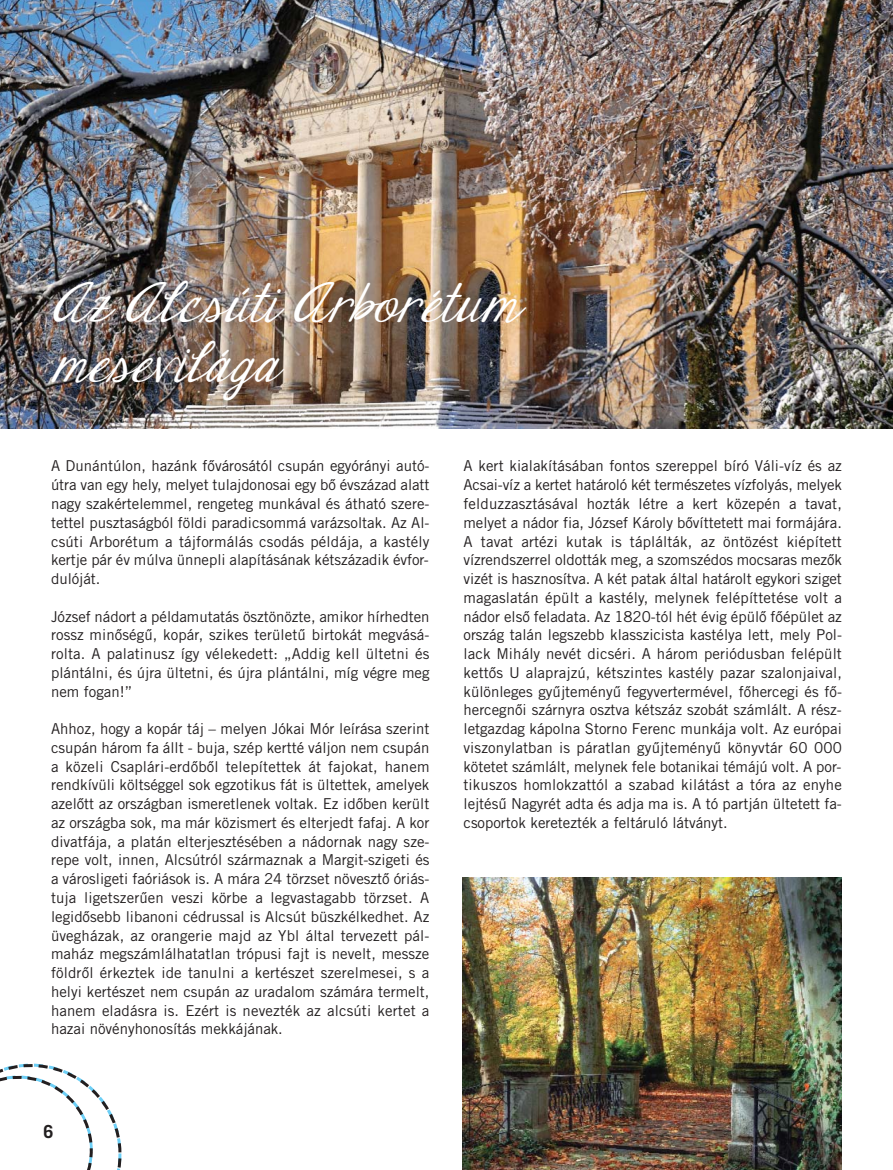
<style>
.page{position:relative;width:893px;height:1170px;background:#fff}
.page>*{position:absolute;margin:0;border:0;box-sizing:border-box;transform-origin:0 0}
.t1{font:italic 45px/60px "Janda Elegant Handwriting";letter-spacing:.025em;color:#fff}
.t2{font:700 18px "Trade Gothic M";color:#231f20}
.t3{font:15px/18.8px "Trade Gothic M";color:#231f20;text-align:justify}
</style>
<div class="page">
<svg style="left:0;top:1063px;width:122px;height:106px"></svg>
<img style="left:0;top:0;width:893px;height:428px">
<img style="left:463px;top:877px;width:379px;height:292px">
<h1 class="t1" style="left:51px;top:276px;width:469px">Az Alcsúti Arborétum mesevilága</h1>
<p class="t3" style="left:51px;top:458px;width:380px">A Dunántúlon, hazánk fővárosától csupán egyórányi autó&shy;útra van egy hely, melyet tulajdonosai egy bő évszázad alatt nagy szakértelemmel, rengeteg munkával és átható szere&shy;tettel pusztaságból földi paradicsommá varázsoltak. Az Al&shy;csúti Arborétum a tájformálás csodás példája, a kastély kertje pár év múlva ünnepli alapításának kétszázadik évfor&shy;dulóját.</p>
<p class="t3" style="left:51px;top:608px;width:380px">József nádort a példamutatás ösztönözte, amikor hírhedten rossz minőségű, kopár, szikes területű birtokát megvásá&shy;rolta. A palatinusz így vélekedett: „Addig kell ültetni és plántálni, és újra ültetni, és újra plántálni, míg végre meg nem fogan!”</p>
<p class="t3" style="left:51px;top:720px;width:380px">Ahhoz, hogy a kopár táj – melyen Jókai Mór leírása szerint csupán három fa állt - buja, szép kertté váljon nem csupán a közeli Csaplári-erdőből telepítettek át fajokat, hanem rendkívüli költséggel sok egzotikus fát is ültettek, amelyek azelőtt az országban ismeretlenek voltak. Ez időben került az országba sok, ma már közismert és elterjedt fafaj. A kor divatfája, a platán elterjesztésében a nádornak nagy sze&shy;repe volt, innen, Alcsútról származnak a Margit-szigeti és a városligeti faóriások is. A mára 24 törzset növesztő óriás&shy;tuja ligetszerűen veszi körbe a legvastagabb törzset. A legidősebb libanoni cédrussal is Alcsút büszkélkedhet. Az üvegházak, az orangerie majd az Ybl által tervezett pál&shy;maház megszámlálhatatlan trópusi fajt is nevelt, messze földről érkeztek ide tanulni a kertészet szerelmesei, s a helyi kertészet nem csupán az uradalom számára termelt, hanem eladásra is. Ezért is nevezték az alcsúti kertet a hazai növényhonosítás mekkájának.</p>
<p class="t3" style="left:463px;top:458px;width:380px">A kert kialakításában fontos szereppel bíró Váli-víz és az Acsai-víz a kertet határoló két természetes vízfolyás, melyek felduzzasztásával hozták létre a kert közepén a tavat, melyet a nádor fia, József Károly bővíttetett mai formájára.<br>A tavat artézi kutak is táplálták, az öntözést kiépített vízrendszerrel oldották meg, a szomszédos mocsaras mezők vizét is hasznosítva. A két patak által határolt egykori sziget magaslatán épült a kastély, melynek felépíttetése volt a nádor első feladata. Az 1820-tól hét évig épülő főépület az ország talán legszebb klasszicista kastélya lett, mely Pol&shy;lack Mihály nevét dicséri. A három periódusban felépült kettős U alaprajzú, kétszintes kastély pazar szalonjaival, különleges gyűjteményű fegyvertermével, főhercegi és fő&shy;hercegnői szárnyra osztva kétszáz szobát számlált. A rész&shy;letgazdag kápolna Storno Ferenc munkája volt. Az európai viszonylatban is páratlan gyűjteményű könyvtár 60 000 kötetet számlált, melynek fele botanikai témájú volt. A por&shy;tikuszos homlokzattól a szabad kilátást a tóra az enyhe lejtésű Nagyrét adta és adja ma is. A tó partján ültetett fa&shy;csoportok keretezték a feltáruló látványt.</p>
<p class="t2" style="left:44px;top:1124px;width:12px">6</p>
</div>
